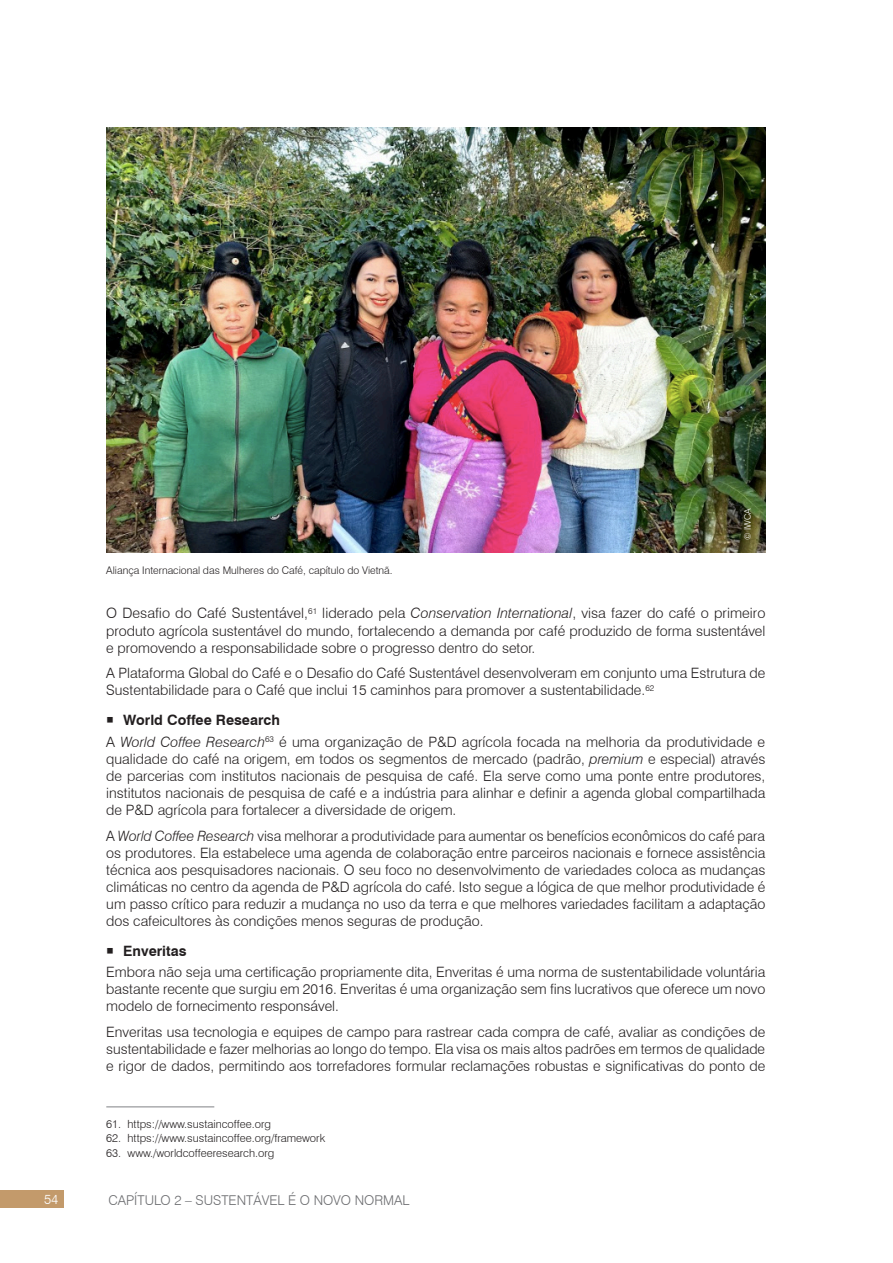
<style>
.page{position:relative;width:893px;height:1263px;background:#fff}
.page>*{position:absolute;margin:0;border:0;box-sizing:border-box;transform-origin:0 0}
.Body_text{font:300 14.25px/17.1px "Swiss 721 BT";color:#231f20;text-align:justify}
.t1{font:700 14.25px "Swiss 721 BT";color:#231f20}
.t2{font:300 13.5px "Swiss 721 BT";color:#6c6d70}
.t3{font:300 13.5px "Swiss 721 BT";color:#fff}
.footnote_text{font:300 11.25px "Swiss 721 BT";color:#231f20}
.pull_quotes__-_navy{font:300 10.5px "Swiss 721 BT";color:#231f20}
.Body_text-_intro_par{font:300 9px "Swiss 721 BT";color:#fff}
.s1{font-style:italic}
</style>
<div class="page">
<div style="left:0;top:1191px;width:64px;height:17px;background:#c39a6b"></div>
<hr style="left:106px;top:1106px;width:108px;height:1px;background:#808285">
<img style="left:106px;top:127px;width:659px;height:425px">
<p class="pull_quotes__-_navy" style="left:106px;top:563px;width:288px">Aliança Internacional das Mulheres do Café, capítulo do Vietnã.</p>
<p class="Body_text-_intro_par" style="left:742px;top:539px;width:33px;rotate:-90deg">© IWCA</p>
<p class="Body_text" style="left:106px;top:605px;width:661px">O Desafio do Café Sustentável,<sup>61</sup> liderado pela <span class="s1">Conservation International</span>, visa fazer do café o primeiro produto agrícola sustentável do mundo, fortalecendo a demanda por café produzido de forma sustentável e promovendo a responsabilidade sobre o progresso dentro do setor.</p>
<p class="Body_text" style="left:106px;top:664px;width:661px">A Plataforma Global do Café e o Desafio do Café Sustentável desenvolveram em conjunto uma Estrutura de<br>Sustentabilidade para o Café que inclui 15 caminhos para promover a sustentabilidade.<sup>62</sup></p>
<p class="t1" style="left:123px;top:711px;width:158px">World Coffee Research</p>
<p class="Body_text" style="left:106px;top:733px;width:661px">A <span class="s1">World Coffee Research</span><sup>63</sup> é uma organização de P&amp;D agrícola focada na melhoria da produtividade e qualidade do café na origem, em todos os segmentos de mercado (padrão, <span class="s1">premium</span> e especial) através de parcerias com institutos nacionais de pesquisa de café. Ela serve como uma ponte entre produtores, institutos nacionais de pesquisa de café e a indústria para alinhar e definir a agenda global compartilhada de P&amp;D agrícola para fortalecer a diversidade de origem.</p>
<p class="Body_text" style="left:106px;top:827px;width:661px">A <span class="s1">World Coffee Research</span> visa melhorar a produtividade para aumentar os benefícios econômicos do café para os produtores. Ela estabelece uma agenda de colaboração entre parceiros nacionais e fornece assistência técnica aos pesquisadores nacionais. O seu foco no desenvolvimento de variedades coloca as mudanças climáticas no centro da agenda de P&amp;D agrícola do café. Isto segue a lógica de que melhor produtividade é um passo crítico para reduzir a mudança no uso da terra e que melhores variedades facilitam a adaptação dos cafeicultores às condições menos seguras de produção.</p>
<p class="t1" style="left:123px;top:942px;width:65px">Enveritas</p>
<p class="Body_text" style="left:106px;top:963px;width:661px">Embora não seja uma certificação propriamente dita, Enveritas é uma norma de sustentabilidade voluntária bastante recente que surgiu em 2016. Enveritas é uma organização sem fins lucrativos que oferece um novo modelo de fornecimento responsável.</p>
<p class="Body_text" style="left:106px;top:1023px;width:661px">Enveritas usa tecnologia e equipes de campo para rastrear cada compra de café, avaliar as condições de sustentabilidade e fazer melhorias ao longo do tempo. Ela visa os mais altos padrões em termos de qualidade e rigor de dados, permitindo aos torrefadores formular reclamações robustas e significativas do ponto de</p>
<p class="footnote_text" style="left:106px;top:1117px;width:166px">61. https://www.sustaincoffee.org</p>
<p class="footnote_text" style="left:106px;top:1131px;width:220px">62. https://www.sustaincoffee.org/framework</p>
<p class="footnote_text" style="left:106px;top:1146px;width:170px">63. www./worldcoffeeresearch.org</p>
<p class="t3" style="left:44px;top:1191px;width:16px">54</p>
<p class="t2" style="left:108px;top:1192px;width:303px">CAPÍTULO 2 – SUSTENTÁVEL É O NOVO NORMAL</p>
</div>
